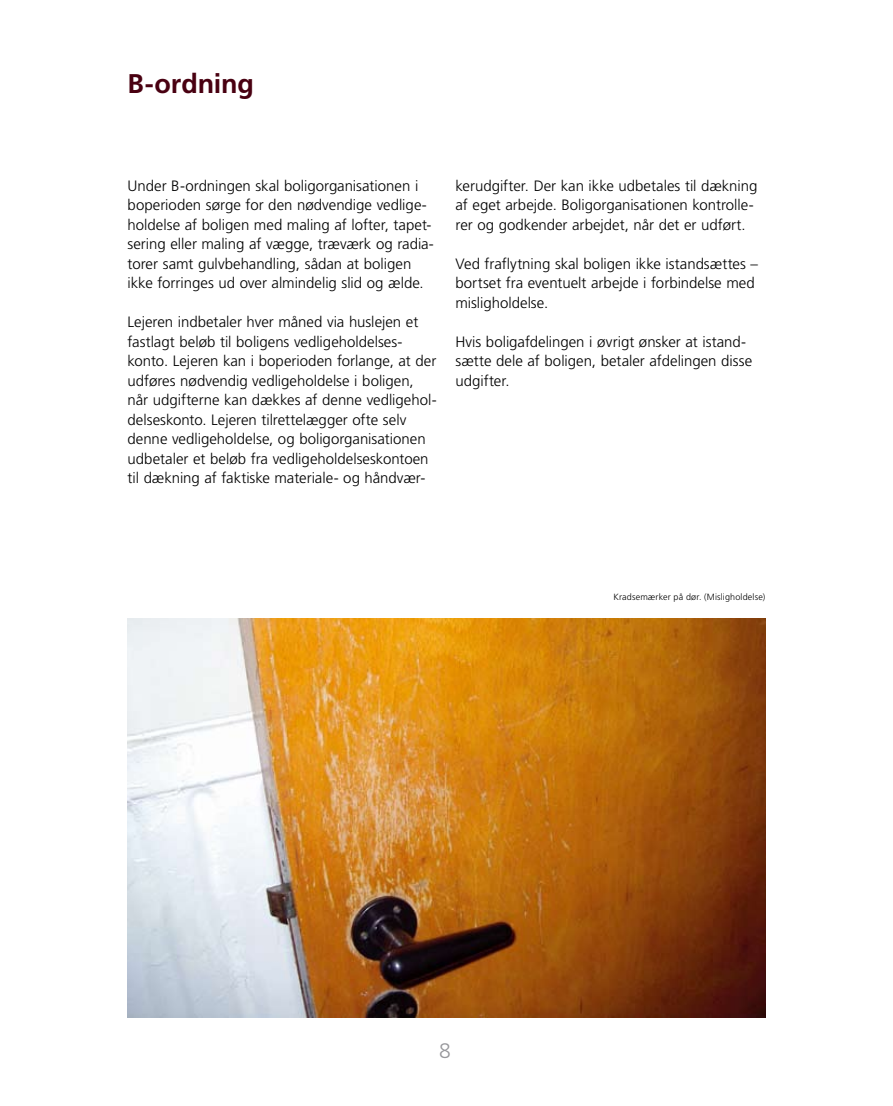
<style>
.page{position:relative;width:893px;height:1106px;background:#fff}
.page>*{position:absolute;margin:0;border:0;box-sizing:border-box;transform-origin:0 0}
.t1{font:700 27px "Frutiger LT";letter-spacing:-.005em;color:#490011}
.t2{font:300 15px/19.5px "Frutiger LT";color:#000}
.t3{font:300 9px "Frutiger LT";letter-spacing:.015em;color:#000}
</style>
<div class="page">
<img style="left:128px;top:618px;width:637px;height:399px">
<h1 class="t1" style="left:128px;top:68px;width:128px">B-ordning</h1>
<p class="t2" style="left:128px;top:176px;width:308px">Under B-ordningen skal boligorganisationen i boperioden sørge for den nødvendige vedlige&shy;holdelse af boligen med maling af lofter, tapet&shy;sering eller maling af vægge, træværk og radia&shy;torer samt gulvbehandling, sådan at boligen ikke forringes ud over almindelig slid og ælde.</p>
<p class="t2" style="left:128px;top:312px;width:311px">Lejeren indbetaler hver måned via huslejen et fastlagt beløb til boligens vedligeholdelses&shy;konto. Lejeren kan i boperioden forlange, at der udføres nødvendig vedligeholdelse i boligen, når udgifterne kan dækkes af denne vedligehol&shy;delseskonto. Lejeren tilrettelægger ofte selv denne vedligeholdelse, og boligorganisationen udbetaler et beløb fra vedligeholdelseskontoen til dækning af faktiske materiale- og håndvær-</p>
<p class="t2" style="left:455px;top:176px;width:303px">kerudgifter. Der kan ikke udbetales til dækning af eget arbejde. Boligorganisationen kontrolle&shy;rer og godkender arbejdet, når det er udført.</p>
<p class="t2" style="left:455px;top:254px;width:304px">Ved fraflytning skal boligen ikke istandsættes – bortset fra eventuelt arbejde i forbindelse med misligholdelse.</p>
<p class="t2" style="left:455px;top:332px;width:298px">Hvis boligafdelingen i øvrigt ønsker at istand&shy;sætte dele af boligen, betaler afdelingen disse udgifter.</p>
<p class="t3" style="left:613px;top:592px;width:153px">Kradsemærker på dør. (Misligholdelse)</p>
</div>
